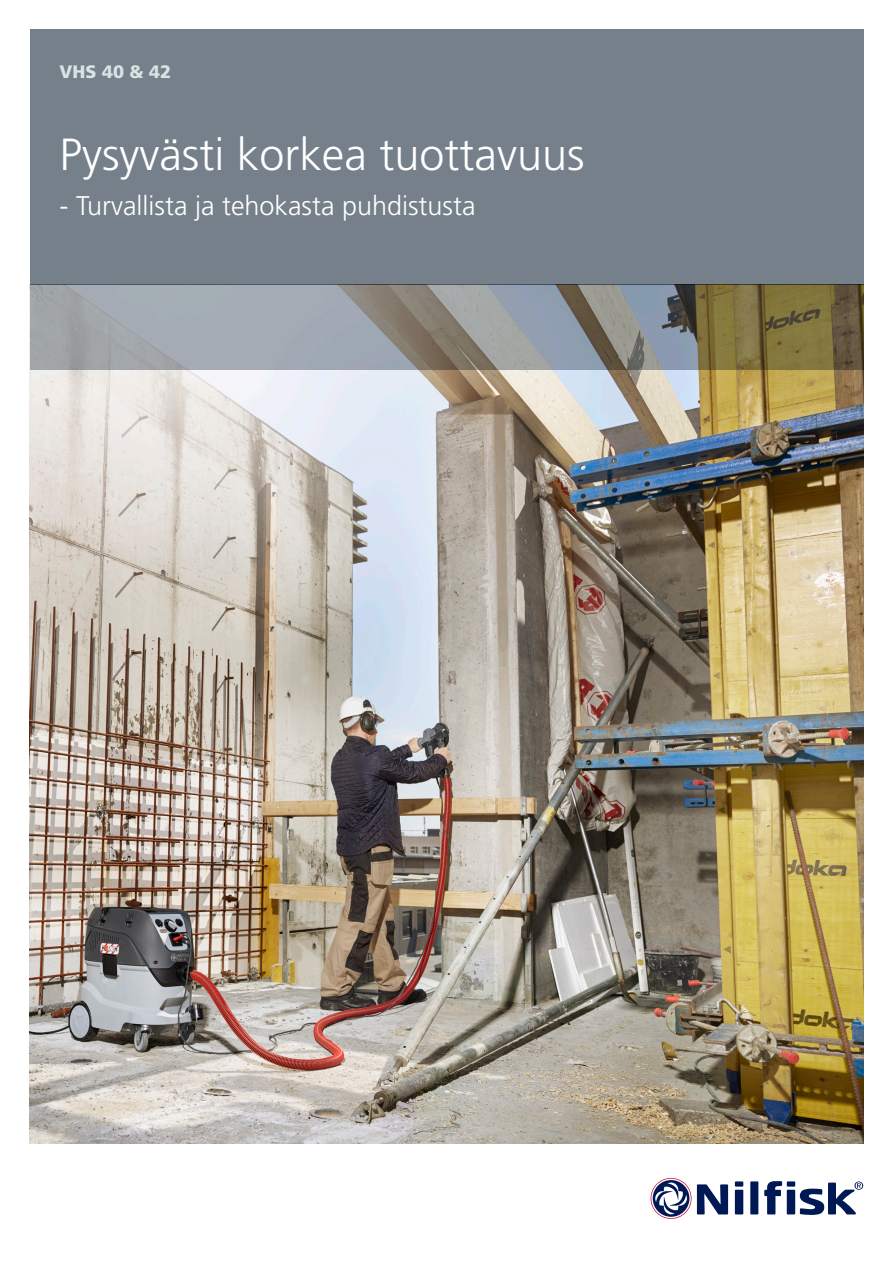
<style>
.page{position:relative;width:893px;height:1263px;background:#fff}
.page>*{position:absolute;margin:0;border:0;box-sizing:border-box;transform-origin:0 0}
.t1{font:300 45px "Frutiger LT Std";color:#fff}
.t2{font:300 27px "Frutiger LT Std";color:#fff}
.t3{font:900 18px "Frutiger LT Std";color:#dae3e4}
</style>
<div class="page">
<div style="left:750px;top:1181px;width:8px;height:33px;background:#001954"></div>
<div style="left:735px;top:1190px;width:8px;height:24px;background:#001954"></div>
<div style="left:787px;top:1190px;width:8px;height:24px;background:#001954"></div>
<div style="left:735px;top:1181px;width:8px;height:5px;background:#001954"></div>
<div style="left:787px;top:1181px;width:8px;height:5px;background:#001954"></div>
<svg style="left:764px;top:1181px;width:18px;height:33px"></svg>
<svg style="left:651px;top:1178px;width:77px;height:41px"></svg>
<svg style="left:800px;top:1181px;width:63px;height:34px"></svg>
<img style="left:30px;top:370px;width:833px;height:774px">
<div style="left:30px;top:30px;width:833px;height:255px;background:#75808a"></div>
<svg style="left:30px;top:285px;width:833px;height:85px;background:#8f908b"></svg>
<p class="t3" style="left:60px;top:61px;width:113px">VHS 40 &amp; 42</p>
<p class="t1" style="left:60px;top:129px;width:526px">Pysyvästi korkea tuottavuus</p>
<p class="t2" style="left:60px;top:190px;width:418px">- Turvallista ja tehokasta puhdistusta</p>
</div>
